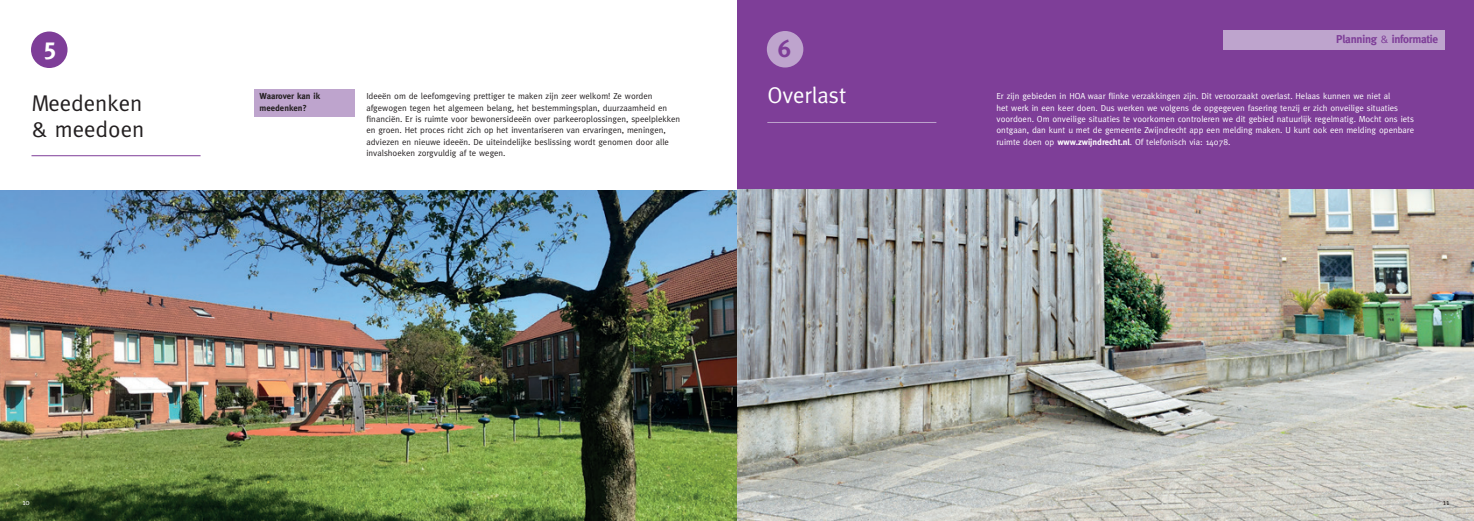
<style>
.page{position:relative;width:1474px;height:521px;background:#fff}
.page>*{position:absolute;margin:0;border:0;box-sizing:border-box;transform-origin:0 0}
.t1{font:700 24.41px "Meta";color:#fff}
.t2{font:700 24.41px "Meta";color:#7e3e98}
.t3{font:22.75px/26.2px "Meta";color:#231f20}
.t4{font:22.75px "Meta";color:#fff}
.t5{font:700 11.38px "Meta";letter-spacing:-.02em;color:#7e3e98}
.t6{font:8.75px/11.4px "Meta";color:#fff}
.t7{font:8.75px/11.4px "Meta";color:#231f20}
.t8{font:700 8.75px/11.4px "Meta";color:#231f20}
.t9{font:7.88px "Meta";color:#fff}
.t10{font:7.88px "Meta";color:#231f20}
.s1{font-weight:400}
.s2{font-weight:700}
</style>
<div class="page">
<div style="left:737px;top:0;width:736px;height:521px;background:#7e3e98"></div>
<img style="left:0;top:189px;width:1473px;height:332px">
<div style="left:254px;top:89px;width:100px;height:27px;background:#bea4cd"></div>
<div style="left:31px;top:32px;width:37px;height:36px;background:#7e3e98;border-radius:50%"></div>
<hr style="left:32px;top:155px;width:168px;height:1px;background:#7e3e98">
<div style="left:766px;top:31px;width:37px;height:37px;background:#bea4cd;border-radius:50%"></div>
<hr style="left:767px;top:122px;width:169px;height:1px;background:#bea4cd">
<div style="left:1223px;top:30px;width:221px;height:20px;background:#bea4cd"></div>
<h1 class="t1" style="left:43px;top:33px;width:15px">5</h1>
<h2 class="t3" style="left:32px;top:89px;width:114px">Meedenken &amp; meedoen</h2>
<h1 class="t2" style="left:777px;top:34px;width:15px">6</h1>
<h3 class="t5" style="left:1336px;top:33px;width:103px">Planning <span class="s1">&amp;</span> informatie</h3>
<p class="t8" style="left:259px;top:90px;width:62px">Waarover kan ik meedenken?</p>
<h2 class="t4" style="left:767px;top:81px;width:81px">Overlast</h2>
<p class="t7" style="left:366px;top:90px;width:315px">Ideeën om de leefomgeving prettiger te maken zijn zeer welkom! Ze worden afgewogen tegen het algemeen belang, het bestemmingsplan, duurzaamheid en financiën. Er is ruimte voor bewonersideeën over parkeeroplossingen, speelplekken en groen. Het proces richt zich op het inventariseren van ervaringen, meningen, adviezen en nieuwe ideeën. De uiteindelijke beslissing wordt genomen door alle invalshoeken zorgvuldig af te wegen.</p>
<p class="t6" style="left:996px;top:90px;width:419px">Er zijn gebieden in HOA waar flinke verzakkingen zijn. Dit veroorzaakt overlast. Helaas kunnen we niet al<br>het werk in een keer doen. Dus werken we volgens de opgegeven fasering tenzij er zich onveilige situaties voordoen. Om onveilige situaties te voorkomen controleren we dit gebied natuurlijk regelmatig. Mocht ons iets ontgaan, dan kunt u met de gemeente Zwijndrecht app een melding maken. U kunt ook een melding openbare ruimte doen op <span class="s2">www.zwijndrecht.nl</span>. Of telefonisch via: 14078.</p>
<p class="t9" style="left:22px;top:498px;width:9px">10</p>
<p class="t10" style="left:1442px;top:498px;width:8px">11</p>
</div>
